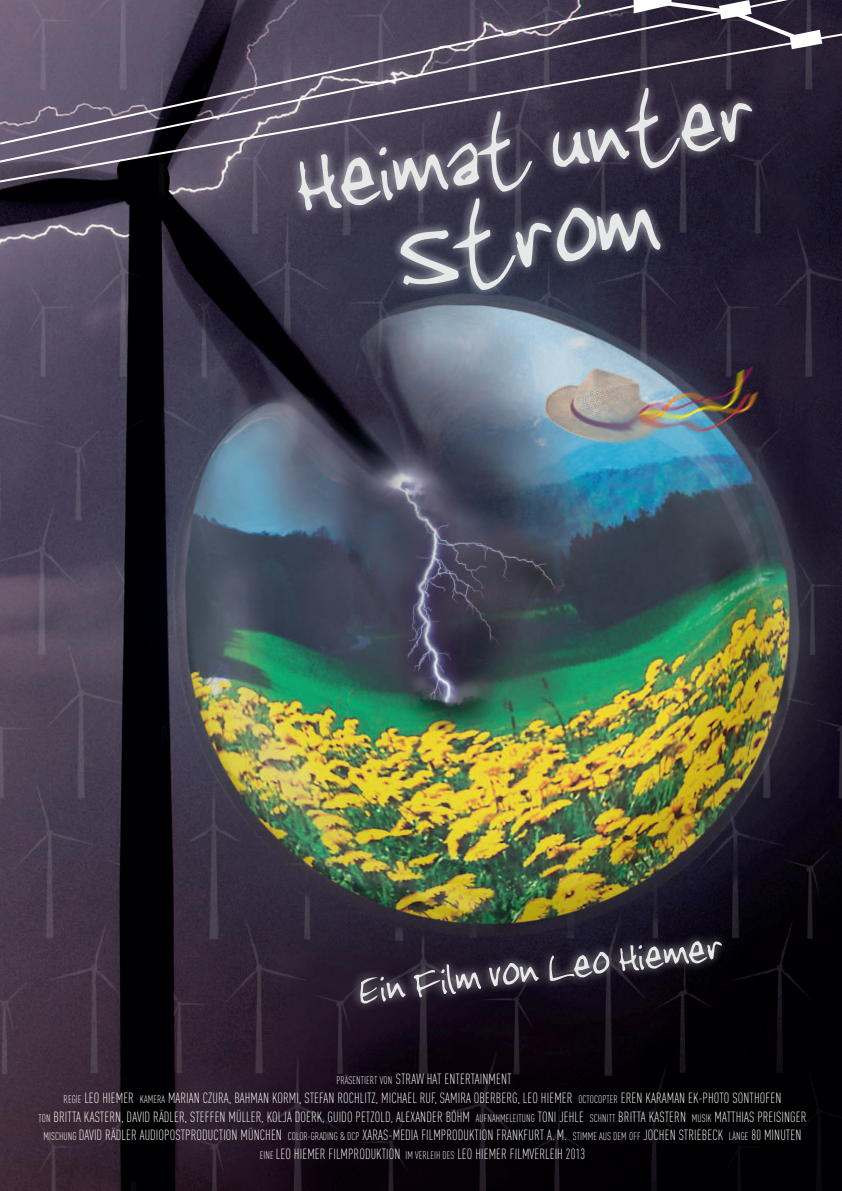
<style>
.page{position:relative;width:842px;height:1191px;background:#fff}
.page>*{position:absolute;margin:0;border:0;box-sizing:border-box;transform-origin:0 0}
.t1{font:145px "Jenkinsv 20";color:#e6e9e8}
.t2{font:127px "Jenkinsv 20";color:#e6e9e8}
.t3{font:59px "Jenkinsv 20";color:#e6e9e8}
.t4{font:300 14.6px/18.7px "DIN Cond";letter-spacing:.01em;color:#fff;text-align:center;scale:.94 1}
.s1{font-size:10.9px}
</style>
<div class="page">
<img style="left:0;top:0;width:842px;height:1191px">
<svg style="left:0;top:0;width:634px;height:26px;background:#534a5e"></svg>
<svg style="left:0;top:26px;width:842px;height:158px;background:#50475a"></svg>
<svg style="left:634px;top:0;width:188px;height:49px"></svg>
<svg style="left:284px;top:42px;width:480px;height:224px;background:#4a4457"></svg>
<svg style="left:386px;top:174px;width:289px;height:147px;background:#464658"></svg>
<svg style="left:347px;top:882px;width:386px;height:180px;background:#262123"></svg>
<h2 class="t2" style="left:282px;top:114px;width:464px;rotate:-9deg">Heimat unter</h2>
<h1 class="t1" style="left:380px;top:178px;width:263px;rotate:-9deg">Strom</h1>
<h3 class="t3" style="left:353px;top:957px;width:368px;rotate:-7deg">Ein Film von Leo Hiemer</h3>
<p class="t4" style="left:39px;top:1069px;width:818px"><span class="s1">PRÄSENTIERT VON</span> STRAW HAT ENTERTAINMENT<br><span class="s1">REGIE</span> LEO HIEMER <span class="s1">KAMERA</span> MARIAN CZURA, BAHMAN KORMI, STEFAN ROCHLITZ, MICHAEL RUF, SAMIRA OBERBERG, LEO HIEMER <span class="s1">OCTOCOPTER</span> EREN KARAMAN EK-PHOTO SONTHOFEN<br><span class="s1">TON</span> BRITTA KASTERN, DAVID RÄDLER, STEFFEN MÜLLER, KOLJA DOERK, GUIDO PETZOLD, ALEXANDER BÖHM <span class="s1">AUFNAHMELEITUNG</span> TONI JEHLE <span class="s1">SCHNITT</span> BRITTA KASTERN <span class="s1">MUSIK</span> MATTHIAS PREISINGER <span class="s1">MISCHUNG</span> DAVID RÄDLER AUDIOPOSTPRODUCTION MÜNCHEN <span class="s1">COLOR-GRADING &amp; DCP</span> XARAS-MEDIA FILMPRODUKTION FRANKFURT A. M. <span class="s1">STIMME AUS DEM OFF</span> JOCHEN STRIEBECK <span class="s1">LÄNGE</span> 80 MINUTEN <span class="s1">EINE</span> LEO HIEMER FILMPRODUKTION <span class="s1">IM VERLEIH DES</span> LEO HIEMER FILMVERLEIH 2013</p>
</div>
